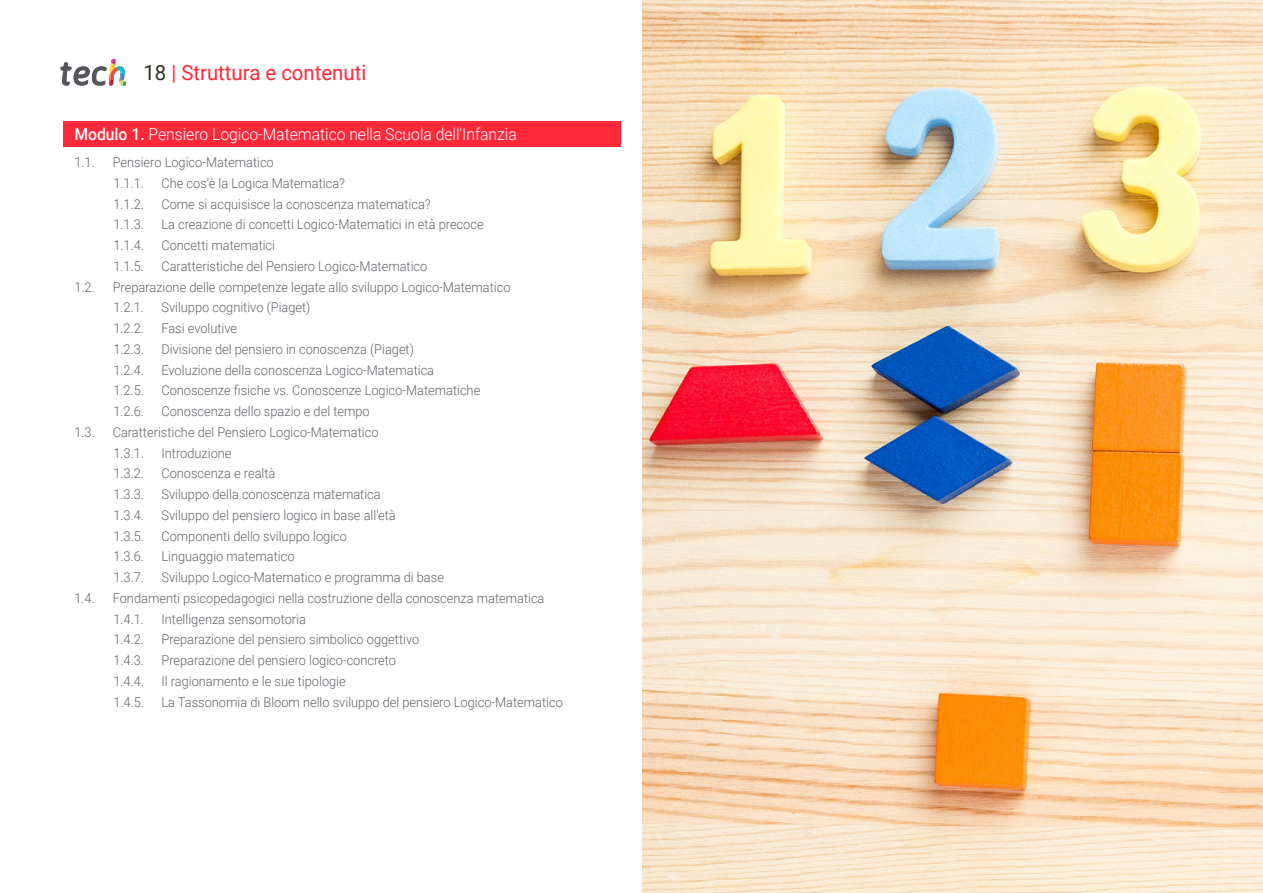
<style>
.page{position:relative;width:1263px;height:893px;background:#fff}
.page>*{position:absolute;margin:0;border:0;box-sizing:border-box;transform-origin:0 0}
.t1{font:21px "Roboto";color:#ff293a}
.t2{font:300 16.5px "Roboto";color:#fff;scale:.95 1}
.t3{font:300 13.5px/20.7px "Roboto";color:#61646a;scale:.95 1}
.s1{color:#312e20}
.s2{font-weight:500}
</style>
<div class="page">
<svg style="left:61px;top:59px;width:65px;height:27px"></svg>
<div style="left:63px;top:121px;width:558px;height:25px;background:#ff293a"></div>
<img style="left:642px;top:0;width:621px;height:893px">
<h1 class="t1" style="left:144px;top:57px;width:224px"><span class="s1">18</span> | Struttura e contenuti</h1>
<p class="t2" style="left:74px;top:123px;width:467px"><span class="s2">Modulo 1.</span> Pensiero Logico-Matematico nella Scuola dell'Infanzia</p>
<p class="t3" style="left:74px;top:151px;width:23px">1.1.</p>
<p class="t3" style="left:113px;top:151px;width:171px">Pensiero Logico-Matematico<br>1.1.1.</p>
<p class="t3" style="left:161px;top:172px;width:195px">Che cos’è la Logica Matematica?</p>
<p class="t3" style="left:113px;top:193px;width:34px">1.1.2.</p>
<p class="t3" style="left:161px;top:193px;width:285px">Come si acquisisce la conoscenza matematica?</p>
<p class="t3" style="left:113px;top:214px;width:34px">1.1.3.</p>
<p class="t3" style="left:161px;top:214px;width:341px">La creazione di concetti Logico-Matematici in età precoce</p>
<p class="t3" style="left:113px;top:234px;width:34px">1.1.4.</p>
<p class="t3" style="left:161px;top:234px;width:121px">Concetti matematici</p>
<p class="t3" style="left:113px;top:255px;width:34px">1.1.5.</p>
<p class="t3" style="left:161px;top:255px;width:281px">Caratteristiche del Pensiero Logico-Matematico</p>
<p class="t3" style="left:74px;top:276px;width:23px">1.2.</p>
<p class="t3" style="left:113px;top:276px;width:420px">Preparazione delle competenze legate allo sviluppo Logico-Matematico<br>1.2.1.</p>
<p class="t3" style="left:161px;top:297px;width:158px">Sviluppo cognitivo (Piaget)</p>
<p class="t3" style="left:113px;top:317px;width:34px">1.2.2.</p>
<p class="t3" style="left:161px;top:317px;width:81px">Fasi evolutive</p>
<p class="t3" style="left:113px;top:338px;width:34px">1.2.3.</p>
<p class="t3" style="left:161px;top:338px;width:267px">Divisione del pensiero in conoscenza (Piaget)</p>
<p class="t3" style="left:113px;top:359px;width:34px">1.2.4.</p>
<p class="t3" style="left:161px;top:359px;width:289px">Evoluzione della conoscenza Logico-Matematica</p>
<p class="t3" style="left:113px;top:380px;width:34px">1.2.5.</p>
<p class="t3" style="left:161px;top:380px;width:337px">Conoscenze fisiche vs. Conoscenze Logico-Matematiche</p>
<p class="t3" style="left:113px;top:400px;width:34px">1.2.6.</p>
<p class="t3" style="left:161px;top:400px;width:221px">Conoscenza dello spazio e del tempo</p>
<p class="t3" style="left:74px;top:421px;width:23px">1.3.</p>
<p class="t3" style="left:113px;top:421px;width:281px">Caratteristiche del Pensiero Logico-Matematico<br>1.3.1.</p>
<p class="t3" style="left:161px;top:442px;width:75px">Introduzione</p>
<p class="t3" style="left:113px;top:463px;width:34px">1.3.2.</p>
<p class="t3" style="left:161px;top:463px;width:122px">Conoscenza e realtà</p>
<p class="t3" style="left:113px;top:483px;width:34px">1.3.3.</p>
<p class="t3" style="left:161px;top:483px;width:232px">Sviluppo della conoscenza matematica</p>
<p class="t3" style="left:113px;top:504px;width:34px">1.3.4.</p>
<p class="t3" style="left:161px;top:504px;width:248px">Sviluppo del pensiero logico in base all'età</p>
<p class="t3" style="left:113px;top:525px;width:34px">1.3.5.</p>
<p class="t3" style="left:161px;top:525px;width:197px">Componenti dello sviluppo logico</p>
<p class="t3" style="left:113px;top:546px;width:34px">1.3.6.</p>
<p class="t3" style="left:161px;top:546px;width:142px">Linguaggio matematico</p>
<p class="t3" style="left:113px;top:566px;width:34px">1.3.7.</p>
<p class="t3" style="left:161px;top:566px;width:299px">Sviluppo Logico-Matematico e programma di base</p>
<p class="t3" style="left:74px;top:587px;width:23px">1.4.</p>
<p class="t3" style="left:113px;top:587px;width:456px">Fondamenti psicopedagogici nella costruzione della conoscenza matematica<br>1.4.1.</p>
<p class="t3" style="left:161px;top:608px;width:154px">Intelligenza sensomotoria</p>
<p class="t3" style="left:113px;top:629px;width:34px">1.4.2.</p>
<p class="t3" style="left:161px;top:629px;width:273px">Preparazione del pensiero simbolico oggettivo</p>
<p class="t3" style="left:113px;top:649px;width:34px">1.4.3.</p>
<p class="t3" style="left:161px;top:649px;width:249px">Preparazione del pensiero logico-concreto</p>
<p class="t3" style="left:113px;top:670px;width:34px">1.4.4.</p>
<p class="t3" style="left:161px;top:670px;width:196px">Il ragionamento e le sue tipologie</p>
<p class="t3" style="left:113px;top:691px;width:34px">1.4.5.</p>
<p class="t3" style="left:161px;top:691px;width:424px">La Tassonomia di Bloom nello sviluppo del pensiero Logico-Matematico</p>
</div>
